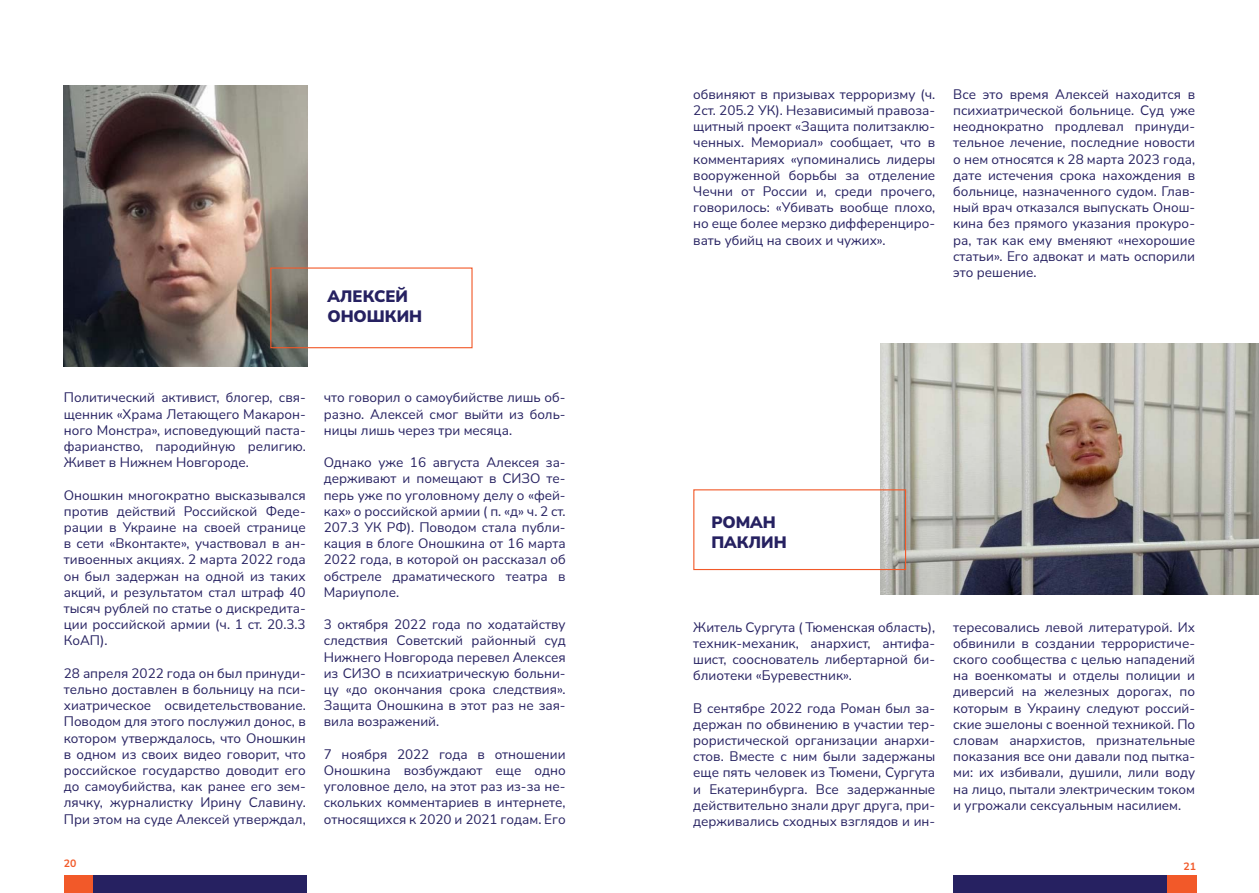
<style>
.page{position:relative;width:1259px;height:893px;background:#fff}
.page>*{position:absolute;margin:0;border:0;box-sizing:border-box;transform-origin:0 0}
.t1{font:900 16.5px/19.8px "Nunito Sans";color:#262161}
.t2{font:13.5px/16.2px "Nunito Sans";color:#262161;text-align:justify}
.t3{font:700 10.5px "Nunito Sans";color:#f25929}
</style>
<div class="page">
<div style="left:1154px;top:875px;width:42px;height:18px;background:#f25929"></div>
<div style="left:64px;top:875px;width:35px;height:18px;background:#f25929"></div>
<div style="left:952px;top:875px;width:214px;height:18px;background:#262161"></div>
<div style="left:94px;top:875px;width:213px;height:18px;background:#262161"></div>
<img style="left:64px;top:85px;width:243px;height:281px">
<div style="left:270px;top:267px;width:202px;height:81px;border:1px solid #f25929"></div>
<img style="left:880px;top:343px;width:379px;height:252px">
<div style="left:693px;top:489px;width:213px;height:81px;border:1px solid #f25929"></div>
<p class="t1" style="left:327px;top:285px;width:96px">АЛЕКСЕЙ<br>ОНОШКИН</p>
<p class="t2" style="left:64px;top:389px;width:243px">Политический активист, блогер, свя&shy;щенник «Храма Летающего Макарон&shy;ного Монстра», исповедующий паста&shy;фарианство, пародийную религию.<br>Живет в Нижнем Новгороде.</p>
<p class="t2" style="left:64px;top:486px;width:243px">Оношкин многократно высказывался против действий Российской Феде&shy;рации в Украине на своей странице в сети «Вконтакте», участвовал в ан&shy;тивоенных акциях. 2 марта 2022 года он был задержан на одной из таких акций, и результатом стал штраф 40 тысяч рублей по статье о дискредита&shy;ции российской армии (ч. 1 ст. 20.3.3<br>КоАП).</p>
<p class="t2" style="left:64px;top:664px;width:243px">28 апреля 2022 года он был принуди&shy;тельно доставлен в больницу на пси&shy;хиатрическое освидетельствование.<br>Поводом для этого послужил донос, в котором утверждалось, что Оношкин в одном из своих видео говорит, что российское государство доводит его до самоубийства, как ранее его зем&shy;лячку, журналистку Ирину Славину.<br>При этом на суде Алексей утверждал,</p>
<p class="t2" style="left:324px;top:389px;width:243px">что говорил о самоубийстве лишь об&shy;разно. Алексей смог выйти из боль&shy;ницы лишь через три месяца.</p>
<p class="t2" style="left:324px;top:454px;width:243px">Однако уже 16 августа Алексея за&shy;держивают и помещают в СИЗО те&shy;перь уже по уголовному делу о «фей&shy;ках» о российской армии ( п. «д» ч. 2 ст.<br>207.3 УК РФ). Поводом стала публи&shy;кация в блоге Оношкина от 16 марта 2022 года, в которой он рассказал об обстреле драматического театра в Мариуполе.</p>
<p class="t2" style="left:324px;top:616px;width:243px">3 октября 2022 года по ходатайству следствия Советский районный суд Нижнего Новгорода перевел Алексея из СИЗО в психиатрическую больни&shy;цу «до окончания срока следствия».<br>Защита Оношкина в этот раз не зая&shy;вила возражений.</p>
<p class="t2" style="left:324px;top:745px;width:243px">7 ноября 2022 года в отношении Оношкина возбуждают еще одно уголовное дело, на этот раз из-за не&shy;скольких комментариев в интернете, относящихся к 2020 и 2021 годам. Его</p>
<p class="t2" style="left:693px;top:85px;width:243px">обвиняют в призывах терроризму (ч.<br>2ст. 205.2 УК). Независимый правоза&shy;щитный проект «Защита политзаклю&shy;ченных. Мемориал» сообщает, что в комментариях «упоминались лидеры вооруженной борьбы за отделение Чечни от России и, среди прочего, говорилось: «Убивать вообще плохо, но еще более мерзко дифференциро&shy;вать убийц на своих и чужих».</p>
<p class="t2" style="left:953px;top:85px;width:243px">Все это время Алексей находится в психиатрической больнице. Суд уже неоднократно продлевал принуди&shy;тельное лечение, последние новости о нем относятся к 28 марта 2023 года, дате истечения срока нахождения в больнице, назначенного судом. Глав&shy;ный врач отказался выпускать Онош&shy;кина без прямого указания прокуро&shy;ра, так как ему вменяют «нехорошие статьи». Его адвокат и мать оспорили это решение.</p>
<p class="t1" style="left:711px;top:512px;width:77px">РОМАН<br>ПАКЛИН</p>
<p class="t2" style="left:693px;top:618px;width:243px">Житель Сургута ( Тюменская область), техник-механик, анархист, антифа&shy;шист, сооснователь либертарной би&shy;блиотеки «Буревестник».</p>
<p class="t2" style="left:693px;top:699px;width:243px">В сентябре 2022 года Роман был за&shy;держан по обвинению в участии тер&shy;рористической организации анархи&shy;стов. Вместе с ним были задержаны еще пять человек из Тюмени, Сургута и Екатеринбурга. Все задержанные действительно знали друг друга, при&shy;держивались сходных взглядов и ин-</p>
<p class="t2" style="left:953px;top:618px;width:243px">тересовались левой литературой. Их обвинили в создании террористиче&shy;ского сообщества с целью нападений на военкоматы и отделы полиции и диверсий на железных дорогах, по которым в Украину следуют россий&shy;ские эшелоны с военной техникой. По словам анархистов, признательные показания все они давали под пытка&shy;ми: их избивали, душили, лили воду на лицо, пытали электрическим током и угрожали сексуальным насилием.</p>
<p class="t3" style="left:64px;top:855px;width:14px">20</p>
<p class="t3" style="left:1183px;top:858px;width:14px">21</p>
</div>
